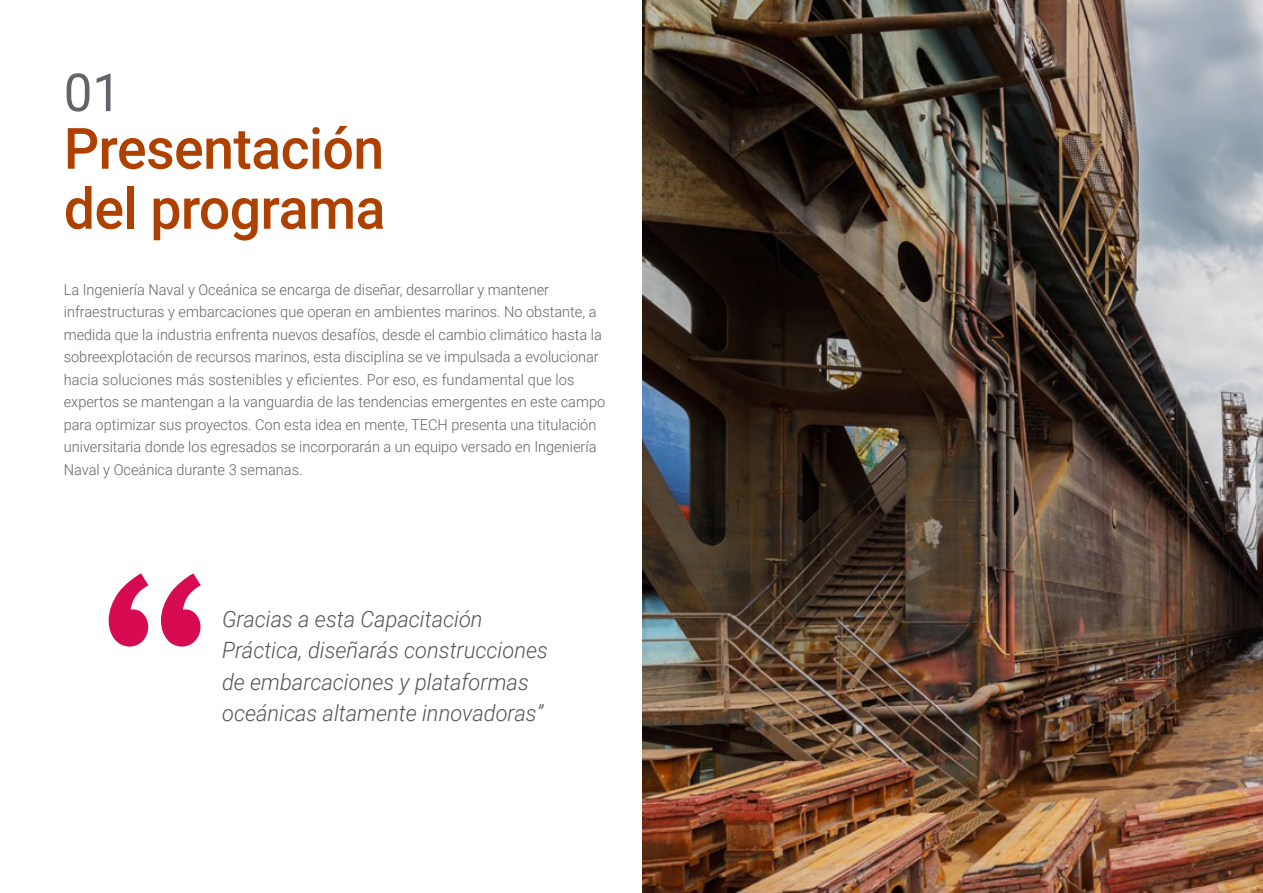
<style>
.page{position:relative;width:1263px;height:893px;background:#fff}
.page>*{position:absolute;margin:0;border:0;box-sizing:border-box;transform-origin:0 0}
.t1{font:500 57px/60px "Roboto";letter-spacing:-.01em;color:#ae4000}
.t2{font:52.5px "Roboto";color:#61646a}
.t3{font:italic 300 22.5px/31.5px "Roboto";color:#52555b}
.t4{font:300 15px/22.5px "Roboto";color:#61646a}
</style>
<div class="page">
<svg style="left:109px;top:573px;width:92px;height:74px"></svg>
<img style="left:642px;top:0;width:621px;height:893px">
<h2 class="t2" style="left:64px;top:56px;width:59px">01</h2>
<h1 class="t1" style="left:64px;top:116px;width:323px">Presentación del programa</h1>
<p class="t4" style="left:64px;top:277px;width:543px">La Ingeniería Naval y Oceánica se encarga de diseñar, desarrollar y mantener infraestructuras y embarcaciones que operan en ambientes marinos. No obstante, a medida que la industria enfrenta nuevos desafíos, desde el cambio climático hasta la sobreexplotación de recursos marinos, esta disciplina se ve impulsada a evolucionar hacia soluciones más sostenibles y eficientes. Por eso, es fundamental que los expertos se mantengan a la vanguardia de las tendencias emergentes en este campo para optimizar sus proyectos. Con esta idea en mente, TECH presenta una titulación universitaria donde los egresados se incorporarán a un equipo versado en Ingeniería Naval y Oceánica durante 3 semanas.</p>
<h3 class="t3" style="left:222px;top:602px;width:327px">Gracias a esta Capacitación Práctica, diseñarás construcciones de embarcaciones y plataformas oceánicas altamente innovadoras”</h3>
</div>
